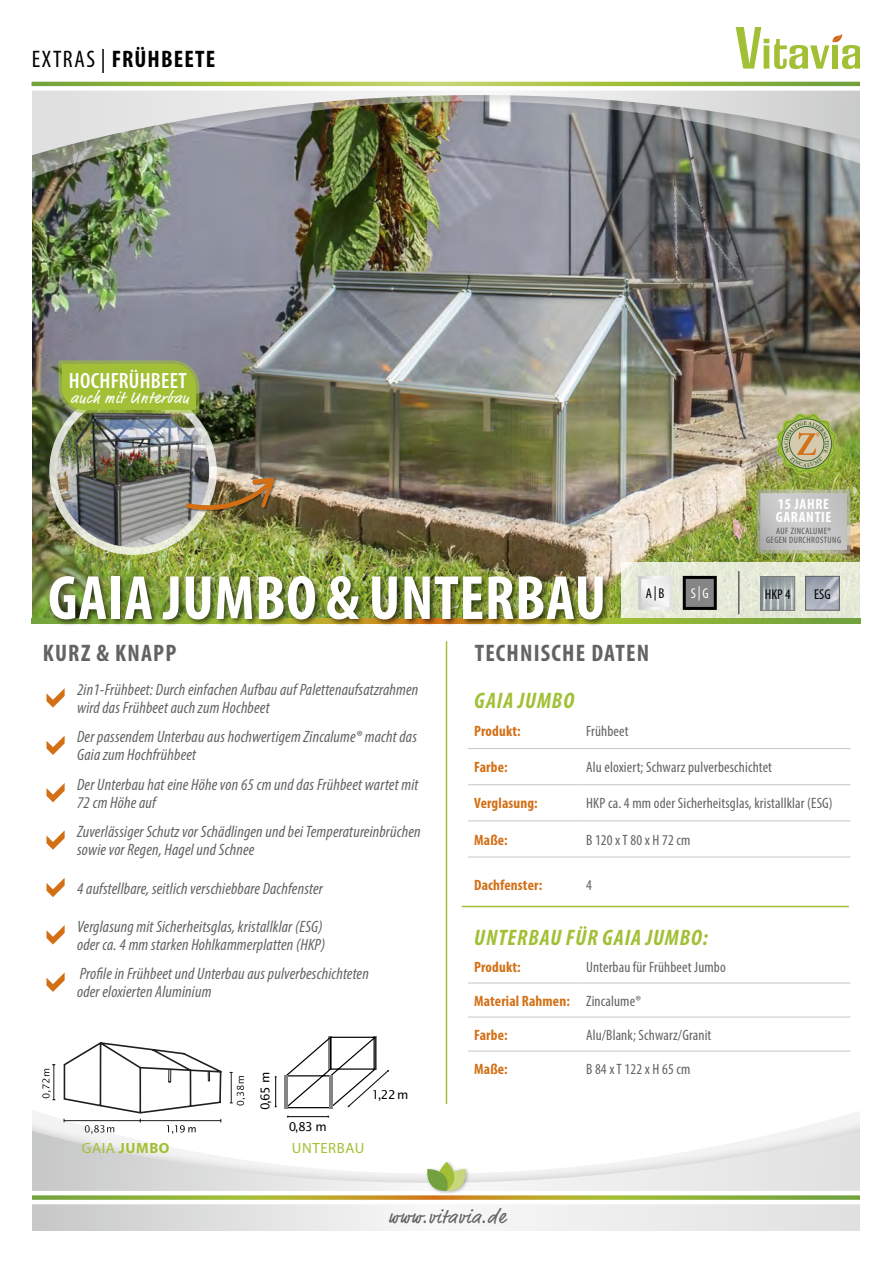
<style>
.page{position:relative;width:893px;height:1263px;background:#fff}
.page>*{position:absolute;margin:0;border:0;box-sizing:border-box;transform-origin:0 0}
.t1{font:700 condensed 63px "Myriad Pro";letter-spacing:.01em;color:#fff}
.t2{font:700 condensed 24px "Myriad Pro";letter-spacing:.05em;color:#636362}
.t3{font:700 condensed 24px "Myriad Pro";letter-spacing:.05em;color:#000}
.t4{font:italic 700 condensed 22.5px "Myriad Pro";letter-spacing:.04em;color:#a1c035}
.t5{font:600 condensed 22.2px "Myriad Pro";letter-spacing:.01em;color:#fff}
.t6{font:19.5px "Market Pro";letter-spacing:.05em;color:#636362}
.t7{font:italic condensed 16.5px/18px "Myriad Pro";letter-spacing:.01em;color:#636362}
.t8{font:16.5px "Market Pro";letter-spacing:.05em;color:#fff}
.t9{font:condensed 15px "Myriad Pro";letter-spacing:.01em;color:#636362}
.t10{font:700 condensed 15px "Myriad Pro";letter-spacing:.01em;color:#d37016}
.t11{font:700 condensed 15px/13.5px "Myriad Pro";letter-spacing:.045em;color:#fff}
.t12{font:700 14.85px "Myriad Pro";letter-spacing:.04em;color:#a1c035}
.t13{font:14.85px "Myriad Pro";letter-spacing:.04em;color:#a1c035}
.t14{font:condensed 14.25px "Myriad Pro";color:#000}
.t15{font:condensed 14.25px "Myriad Pro";color:#fff}
.t16{font:12.15px "Lucida Sans";color:#000}
.t17{font:condensed 9.3px/9.3px "Myriad Pro";letter-spacing:.05em;color:#565656;text-align:center}
.s1{font-weight:400}
.s2{font-weight:400;color:#636362}
</style>
<div class="page">
<img style="left:32px;top:225px;width:828px;height:394px">
<svg style="left:32px;top:1094px;width:828px;height:137px"></svg>
<svg style="left:32px;top:1206px;width:828px;height:24px"></svg>
<img style="left:32px;top:193px;width:828px;height:32px">
<div style="left:14px;top:80px;width:879px;height:113px;background:#000;opacity:.15"></div>
<svg style="left:32px;top:27px;width:829px;height:129px"></svg>
<div style="left:0;top:0;width:32px;height:1263px;background:#fff"></div>
<hr style="left:446px;top:641px;width:1px;height:463px;background:#a1c035">
<div style="left:425px;top:1160px;width:45px;height:36px;background:#fff"></div>
<svg style="left:32px;top:1162px;width:828px;height:44px"></svg>
<svg style="left:31px;top:75px;width:830px;height:18px"></svg>
<svg style="left:736px;top:27px;width:125px;height:42px"></svg>
<svg style="left:230px;top:1072px;width:15px;height:33px"></svg>
<svg style="left:42px;top:1064px;width:13px;height:36px"></svg>
<svg style="left:63px;top:1042px;width:160px;height:91px"></svg>
<hr style="left:462px;top:906px;width:387px;height:1px;background:#a1c035">
<hr style="left:287px;top:1116px;width:42px;height:1px;background:#000">
<hr style="left:275px;top:1076px;width:1px;height:31px;background:#000">
<svg style="left:284px;top:1036px;width:105px;height:73px"></svg>
<hr style="left:329px;top:1075px;width:3px;height:33px;background:#858585">
<hr style="left:284px;top:1075px;width:4px;height:33px;background:#858585">
<div style="left:861px;top:0;width:32px;height:1263px;background:#fff"></div>
<svg style="left:621px;top:562px;width:240px;height:57px;fill:#e5ead6"></svg>
<hr style="left:738px;top:571px;width:1px;height:43px;background:#636362">
<svg style="left:32px;top:619px;width:829px;height:4px"></svg>
<img style="left:57px;top:408px;width:152px;height:139px">
<div style="left:49px;top:387px;width:168px;height:168px;border:8px solid #fff;border-radius:50%"></div>
<div style="left:186px;top:477px;width:91px;height:35px;background:#000;opacity:.45"></div>
<img style="left:185px;top:477px;width:90px;height:42px">
<svg style="left:57px;top:359px;width:144px;height:56px"></svg>
<div style="left:48px;top:574px;width:562px;height:53px;background:#000;opacity:.54"></div>
<svg style="left:46px;top:688px;width:19px;height:20px"></svg>
<svg style="left:46px;top:735px;width:19px;height:20px"></svg>
<svg style="left:46px;top:783px;width:19px;height:19px"></svg>
<svg style="left:46px;top:830px;width:19px;height:20px"></svg>
<svg style="left:46px;top:878px;width:19px;height:19px"></svg>
<svg style="left:46px;top:925px;width:19px;height:19px"></svg>
<svg style="left:46px;top:972px;width:19px;height:20px"></svg>
<hr style="left:468px;top:784px;width:112px;height:1px;background:#c4c5c5">
<hr style="left:580px;top:784px;width:270px;height:1px;background:#c4c5c5">
<hr style="left:468px;top:820px;width:112px;height:1px;background:#c4c5c5">
<hr style="left:580px;top:820px;width:270px;height:1px;background:#c4c5c5">
<hr style="left:468px;top:857px;width:112px;height:1px;background:#c4c5c5">
<hr style="left:580px;top:857px;width:270px;height:1px;background:#c4c5c5">
<hr style="left:468px;top:983px;width:112px;height:1px;background:#c4c5c5">
<hr style="left:580px;top:983px;width:270px;height:1px;background:#c4c5c5">
<hr style="left:468px;top:1017px;width:112px;height:1px;background:#c4c5c5">
<hr style="left:580px;top:1017px;width:270px;height:1px;background:#c4c5c5">
<hr style="left:468px;top:1051px;width:112px;height:1px;background:#c4c5c5">
<hr style="left:580px;top:1051px;width:270px;height:1px;background:#c4c5c5">
<hr style="left:468px;top:748px;width:112px;height:1px;background:#c4c5c5">
<hr style="left:580px;top:748px;width:270px;height:1px;background:#c4c5c5">
<img style="left:807px;top:578px;width:30px;height:30px">
<div style="left:805px;top:576px;width:34px;height:34px;border:1px solid #636362"></div>
<img style="left:763px;top:578px;width:30px;height:30px">
<div style="left:761px;top:576px;width:34px;height:34px;border:1px solid #636362"></div>
<div style="left:684px;top:577px;width:31px;height:31px;background:#858585"></div>
<div style="left:683px;top:576px;width:34px;height:34px;border:3px solid #000"></div>
<svg style="left:642px;top:580px;width:26px;height:26px"></svg>
<div style="left:638px;top:576px;width:34px;height:34px;border:3px solid #fff"></div>
<svg style="left:755px;top:488px;width:97px;height:67px"></svg>
<svg style="left:776px;top:413px;width:61px;height:61px"></svg>
<h2 class="t3" style="left:32px;top:44px;width:185px"><span class="s1">EXTRAS |</span> FRÜHBEETE</h2>
<h3 class="t5" style="left:69px;top:367px;width:119px">HOCHFRÜHBEET</h3>
<p class="t8" style="left:71px;top:387px;width:120px">auch mit Unterbau</p>
<h1 class="t1" style="left:48px;top:559px;width:560px">GAIA JUMBO &amp; UNTERBAU</h1>
<p class="t11" style="left:776px;top:497px;width:57px">15 JAHRE<br>GARANTIE</p>
<p class="t17" style="left:766px;top:526px;width:76px">AUF ZINCALUME®<br>GEGEN DURCHROSTUNG</p>
<p class="t14" style="left:646px;top:585px;width:20px">A|B</p>
<p class="t15" style="left:691px;top:585px;width:19px">S|G</p>
<p class="t14" style="left:765px;top:585px;width:27px">HKP 4</p>
<p class="t14" style="left:814px;top:585px;width:18px">ESG</p>
<h2 class="t2" style="left:43px;top:638px;width:135px">KURZ &amp; KNAPP</h2>
<h2 class="t2" style="left:475px;top:638px;width:176px">TECHNISCHE DATEN</h2>
<p class="t7" style="left:77px;top:680px;width:343px">2in1-Frühbeet: Durch einfachen Aufbau auf Palettenaufsatzrahmen wird das Frühbeet auch zum Hochbeet</p>
<p class="t7" style="left:77px;top:728px;width:341px">Der passendem Unterbau aus hochwertigem Zincalume® macht das<br>Gaia zum Hochfrühbeet</p>
<p class="t7" style="left:77px;top:775px;width:343px">Der Unterbau hat eine Höhe von 65 cm und das Frühbeet wartet mit<br>72 cm Höhe auf</p>
<p class="t7" style="left:77px;top:822px;width:345px">Zuverlässiger Schutz vor Schädlingen und bei Temperatureinbrüchen sowie vor Regen, Hagel und Schnee</p>
<p class="t7" style="left:77px;top:879px;width:247px">4 aufstellbare, seitlich verschiebbare Dachfenster</p>
<p class="t7" style="left:77px;top:917px;width:250px">Verglasung mit Sicherheitsglas, kristallklar (ESG) oder ca. 4 mm starken Hohlkammerplatten (HKP)</p>
<p class="t7" style="left:77px;top:965px;width:293px">Profile in Frühbeet und Unterbau aus pulverbeschichteten oder eloxierten Aluminium</p>
<h3 class="t4" style="left:474px;top:687px;width:101px">GAIA JUMBO</h3>
<p class="t10" style="left:474px;top:722px;width:48px">Produkt:</p>
<p class="t9" style="left:586px;top:722px;width:44px">Frühbeet</p>
<p class="t10" style="left:474px;top:758px;width:35px">Farbe:</p>
<p class="t9" style="left:586px;top:758px;width:187px">Alu eloxiert; Schwarz pulverbeschichtet</p>
<p class="t10" style="left:474px;top:794px;width:65px">Verglasung:</p>
<p class="t9" style="left:586px;top:794px;width:248px">HKP ca. 4 mm oder Sicherheitsglas, kristallklar (ESG)</p>
<p class="t10" style="left:474px;top:830px;width:35px">Maße:</p>
<p class="t9" style="left:586px;top:830px;width:106px">B 120 x T 80 x H 72 cm</p>
<p class="t10" style="left:474px;top:875px;width:70px">Dachfenster:</p>
<p class="t9" style="left:586px;top:875px;width:7px">4</p>
<h3 class="t4" style="left:474px;top:923px;width:235px">UNTERBAU FÜR GAIA JUMBO:</h3>
<p class="t10" style="left:474px;top:957px;width:48px">Produkt:</p>
<p class="t9" style="left:586px;top:958px;width:141px">Unterbau für Frühbeet Jumbo</p>
<p class="t10" style="left:474px;top:991px;width:168px">Material Rahmen: <span class="s2">Zincalume®</span></p>
<p class="t10" style="left:474px;top:1025px;width:35px">Farbe:</p>
<p class="t9" style="left:586px;top:1026px;width:127px">Alu/Blank; Schwarz/Granit</p>
<p class="t10" style="left:474px;top:1059px;width:35px">Maße:</p>
<p class="t9" style="left:586px;top:1060px;width:106px">B 84 x T 122 x H 65 cm</p>
<p class="t16" style="left:258px;top:1109px;width:39px;rotate:-90deg">0,65 m</p>
<p class="t16" style="left:372px;top:1088px;width:38px">1,22 m</p>
<p class="t12" style="left:82px;top:1138px;width:89px"><span class="s1">GAIA</span> JUMBO</p>
<p class="t16" style="left:289px;top:1119px;width:39px">0,83 m</p>
<p class="t13" style="left:292px;top:1138px;width:74px">UNTERBAU</p>
<p class="t6" style="left:388px;top:1203px;width:118px">www.vitavia.de</p>
</div>
